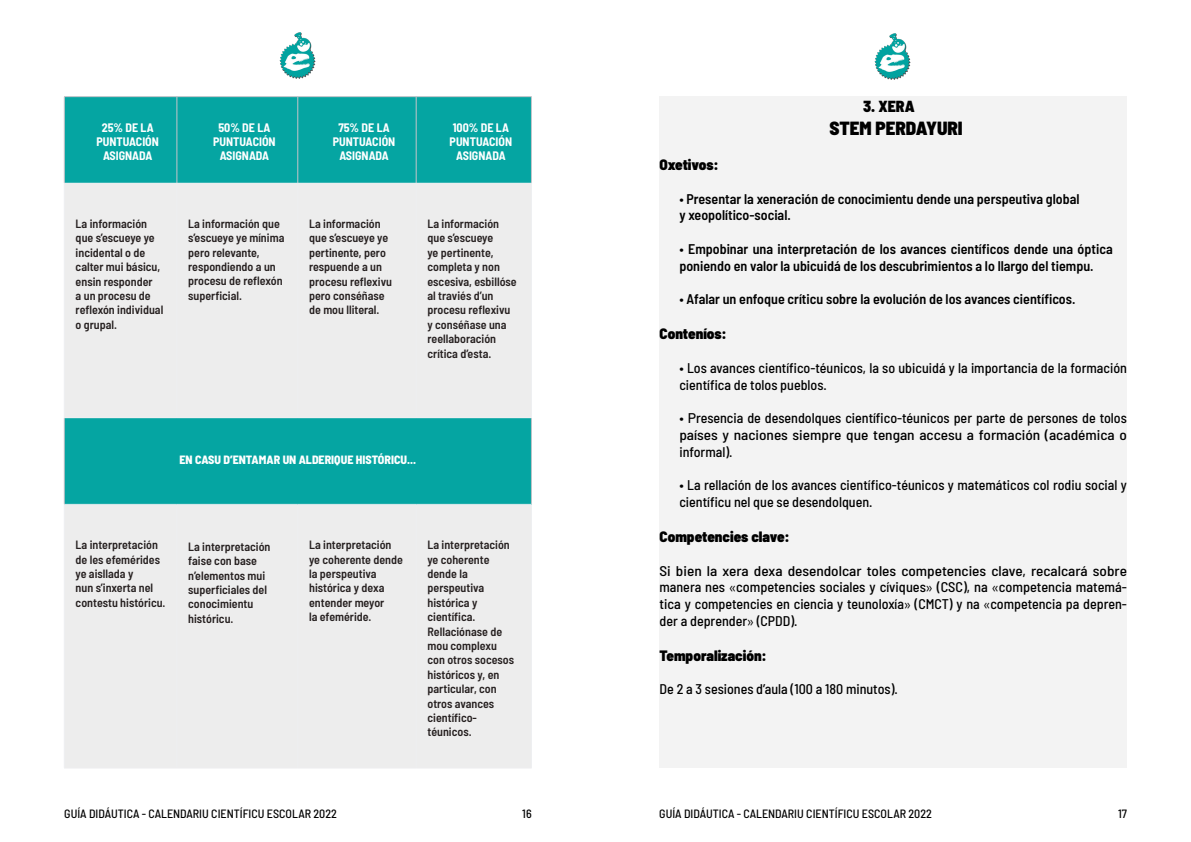
<style>
.page{position:relative;width:1191px;height:842px;background:#fff}
.page>*{position:absolute;margin:0;border:0;box-sizing:border-box;transform-origin:0 0}
.t1{font:900 semi-condensed 19px "Barlow";color:#000}
.t2{font:900 semi-condensed 16px "Barlow";color:#000}
.t3{font:900 semi-condensed 15px "Barlow";color:#000}
.t4{font:500 semi-condensed 14px/16.8px "Barlow";color:#000}
.t5{font:600 semi-condensed 14px/16.8px "Barlow";color:#000}
.t6{font:500 semi-condensed 14px/16.8px "Barlow";color:#000;text-align:justify;scale:1.09 1}
.t7{font:600 semi-condensed 12px/14.4px "Barlow";color:#262020}
.t8{font:700 semi-condensed 12px/14.4px "Barlow";color:#fff;text-align:center}
.t9{font:500 semi-condensed 12px "Barlow";color:#000}
.t10{font:800 semi-condensed 12px "Barlow";color:#fff}
.s1{font-weight:500;font-stretch:normal}
.s2{font-stretch:normal}
.s3{font-family:"Avenir";font-weight:400;font-stretch:normal}
</style>
<div class="page">
<div style="left:659px;top:96px;width:468px;height:671px;background:#f3f3f3"></div>
<img style="left:874px;top:33px;width:37px;height:46px">
<img style="left:279px;top:32px;width:37px;height:46px">
<div style="left:65px;top:97px;width:466px;height:86px;background:#05a5a2"></div>
<div style="left:65px;top:184px;width:466px;height:584px;background:#ededed"></div>
<div style="left:64px;top:418px;width:467px;height:86px;background:#05a5a2"></div>
<hr style="left:64px;top:96px;width:113px;height:1px;background:#c5c5ca">
<hr style="left:64px;top:97px;width:1px;height:86px;background:#c5c5ca">
<hr style="left:177px;top:96px;width:121px;height:1px;background:#c5c5ca">
<hr style="left:177px;top:97px;width:1px;height:86px;background:#c5c5ca">
<hr style="left:298px;top:96px;width:118px;height:1px;background:#c5c5ca">
<hr style="left:297px;top:97px;width:1px;height:86px;background:#c5c5ca">
<hr style="left:416px;top:96px;width:115px;height:1px;background:#c5c5ca">
<hr style="left:416px;top:97px;width:1px;height:86px;background:#c5c5ca">
<hr style="left:531px;top:97px;width:1px;height:86px;background:#c5c5ca">
<hr style="left:64px;top:418px;width:1px;height:86px;background:#c5c5ca">
<hr style="left:531px;top:418px;width:1px;height:86px;background:#c5c5ca">
<hr style="left:64px;top:183px;width:113px;height:1px;background:#eeeff1">
<hr style="left:64px;top:183px;width:1px;height:234px;background:#eeeff1">
<hr style="left:177px;top:183px;width:121px;height:1px;background:#eeeff1">
<hr style="left:177px;top:183px;width:1px;height:234px;background:#eeeff1">
<hr style="left:298px;top:183px;width:118px;height:1px;background:#eeeff1">
<hr style="left:297px;top:183px;width:1px;height:234px;background:#eeeff1">
<hr style="left:416px;top:183px;width:115px;height:1px;background:#eeeff1">
<hr style="left:416px;top:183px;width:1px;height:234px;background:#eeeff1">
<hr style="left:531px;top:183px;width:1px;height:234px;background:#eeeff1">
<hr style="left:64px;top:417px;width:113px;height:1px;background:#eeeff1">
<hr style="left:177px;top:417px;width:121px;height:1px;background:#eeeff1">
<hr style="left:298px;top:417px;width:118px;height:1px;background:#eeeff1">
<hr style="left:416px;top:417px;width:115px;height:1px;background:#eeeff1">
<hr style="left:64px;top:504px;width:113px;height:1px;background:#eeeff1">
<hr style="left:64px;top:505px;width:1px;height:263px;background:#eeeff1">
<hr style="left:177px;top:504px;width:121px;height:1px;background:#eeeff1">
<hr style="left:177px;top:505px;width:1px;height:263px;background:#eeeff1">
<hr style="left:298px;top:504px;width:118px;height:1px;background:#eeeff1">
<hr style="left:297px;top:505px;width:1px;height:263px;background:#eeeff1">
<hr style="left:416px;top:504px;width:115px;height:1px;background:#eeeff1">
<hr style="left:416px;top:505px;width:1px;height:263px;background:#eeeff1">
<hr style="left:531px;top:505px;width:1px;height:263px;background:#eeeff1">
<hr style="left:64px;top:768px;width:113px;height:1px;background:#eeeff1">
<hr style="left:177px;top:768px;width:121px;height:1px;background:#eeeff1">
<hr style="left:298px;top:768px;width:118px;height:1px;background:#eeeff1">
<hr style="left:416px;top:768px;width:115px;height:1px;background:#eeeff1">
<p class="t8" style="left:96px;top:119px;width:64px">25% DE LA<br>PUNTUACIÓN<br>ASIGNADA</p>
<p class="t8" style="left:213px;top:119px;width:64px">50% DE LA<br>PUNTUACIÓN<br>ASIGNADA</p>
<p class="t8" style="left:333px;top:119px;width:64px">75% DE LA<br>PUNTUACIÓN<br>ASIGNADA</p>
<p class="t8" style="left:449px;top:119px;width:64px">100% DE LA<br>PUNTUACIÓN<br>ASIGNADA</p>
<p class="t7" style="left:76px;top:216px;width:89px">La información que s’escueye ye incidental o de calter mui básicu, ensin responder<br>a un procesu de reflexón individual o grupal.</p>
<p class="t7" style="left:188px;top:215px;width:98px">La información que s’escueye ye mínima pero relevante, respondiendo a un procesu de reflexón superficial.</p>
<p class="t7" style="left:309px;top:216px;width:84px">La información que s’escueye ye pertinente, pero respuende a un procesu reflexivu pero conséñase de mou lliteral.</p>
<p class="t7" style="left:427px;top:216px;width:91px">La información que s’escueye<br>ye pertinente, completa y non escesiva, esbillóse al traviés d’un procesu reflexivu y conséñase una reellaboración crítica d’esta.</p>
<p class="t10" style="left:179px;top:451px;width:238px">EN CASU D’ENTAMAR UN ALDERIQUE HISTÓRICU...</p>
<p class="t7" style="left:76px;top:537px;width:91px">La interpretación de les efemérides ye aisllada y<br>nun s’inxerta nel contestu históricu.</p>
<p class="t7" style="left:188px;top:538px;width:84px">La interpretación faise con base n’elementos mui superficiales del conocimientu históricu.</p>
<p class="t7" style="left:309px;top:537px;width:95px">La interpretación ye coherente dende la perspeutiva histórica y dexa entender meyor<br>la efeméride.</p>
<p class="t7" style="left:427px;top:537px;width:88px">La interpretación ye coherente dende la perspeutiva histórica y científica.<br>Rellaciónase de mou complexu con otros socesos históricos y, en particular, con otros avances científico&shy;téunicos.</p>
<h2 class="t2" style="left:863px;top:95px;width:53px">3. XERA</h2>
<h1 class="t1" style="left:829px;top:114px;width:135px">STEM PERDAYURI</h1>
<p class="t3" style="left:659px;top:154px;width:61px">Oxetivos:</p>
<p class="t5" style="left:679px;top:189px;width:401px"><span class="s1">•</span> Presentar la xeneración de conocimientu dende una perspeutiva global y xeopolítico-social.</p>
<p class="t5" style="left:679px;top:240px;width:435px"><span class="s1">•</span> Empobinar una interpretación de los avances científicos dende una óptica poniendo en valor la ubicuidá de los descubrimientos a lo llargo del tiempu.</p>
<p class="t5" style="left:679px;top:290px;width:397px"><span class="s1">•</span> Afalar un enfoque críticu sobre la evolución de los avances científicos.</p>
<p class="t3" style="left:659px;top:323px;width:69px">Conteníos:</p>
<p class="t4" style="left:679px;top:358px;width:449px"><span class="s2">•</span> Los avances científico-téunicos, la so ubicuidá y la importancia de la formación científica de tolos pueblos.</p>
<p class="t4" style="left:679px;top:409px;width:449px;text-align:justify"><span class="s2">• P</span>resencia de desendolques científico-téunicos per parte de persones de tolos países y naciones siempre que tengan accesu a formación (académica o informal).</p>
<p class="t4" style="left:679px;top:476px;width:449px"><span class="s2">•</span> La rellación de los avances científico-téunicos y matemáticos col rodiu social y científicu nel que se desendolquen.</p>
<p class="t3" style="left:659px;top:526px;width:132px">Competencies clave:</p>
<p class="t6" style="left:659px;top:561px;width:430px">Si bien la xera dexa desendolcar toles competencies clave, recalcará sobre manera nes <span class="s3">«</span>competencies sociales y cíviques<span class="s3">»</span> (CSC), na <span class="s3">«</span>competencia matemá&shy;tica y competencies en ciencia y teunoloxía<span class="s3">»</span> (CMCT) y na <span class="s3">«</span>competencia pa depren&shy;der a deprender<span class="s3">»</span> (CPDD).</p>
<p class="t3" style="left:659px;top:644px;width:109px">Temporalización:</p>
<p class="t4" style="left:659px;top:680px;width:240px">De 2 a 3 sesiones d’aula (100 a 180 minutos).</p>
<p class="t9" style="left:64px;top:805px;width:274px">GUÍA DIDÁUTICA - CALENDARIU CIENTÍFICU ESCOLAR 2022</p>
<p class="t9" style="left:522px;top:805px;width:11px">16</p>
<p class="t9" style="left:659px;top:805px;width:274px">GUÍA DIDÁUTICA - CALENDARIU CIENTÍFICU ESCOLAR 2022</p>
<p class="t9" style="left:1118px;top:805px;width:10px">17</p>
</div>
